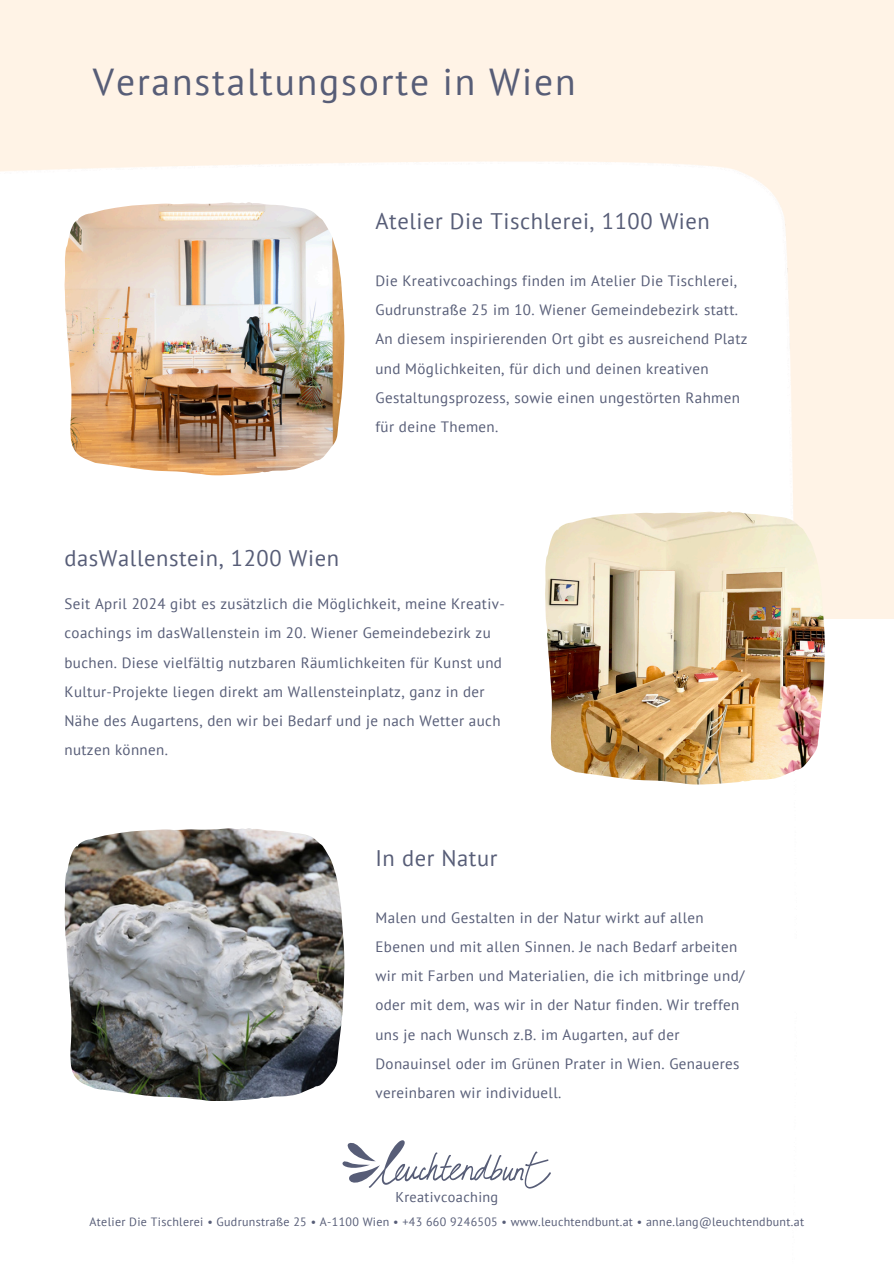
<style>
.page{position:relative;width:894px;height:1264px;background:#fff}
.page>*{position:absolute;margin:0;border:0;box-sizing:border-box;transform-origin:0 0}
.t1{font:37.5px "PT Sans";letter-spacing:.05em;color:#575d77}
.t2{font:22.5px "PT Sans";letter-spacing:.025em;color:#575d77}
.t3{font:15px/29.2px "PT Sans";letter-spacing:.025em;color:#575d77}
.t4{font:14.25px "PT Sans";letter-spacing:.025em;color:#575d77}
.t5{font:12px "PT Sans";letter-spacing:.025em;color:#575d77}
</style>
<div class="page">
<div style="left:0;top:0;width:893px;height:1263px;background:#fff3e6"></div>
<div style="left:0;top:619px;width:893px;height:644px;background:#fff"></div>
<img style="left:0;top:161px;width:793px;height:1028px">
<svg style="left:341px;top:1140px;width:209px;height:48px"></svg>
<img style="left:544px;top:511px;width:280px;height:273px">
<img style="left:64px;top:202px;width:280px;height:273px">
<img style="left:64px;top:828px;width:280px;height:272px">
<p class="t1" style="left:93px;top:57px;width:484px">Veranstaltungsorte in Wien</p>
<h2 class="t2" style="left:375px;top:206px;width:336px">Atelier Die Tischlerei, 1100 Wien</h2>
<h2 class="t3" style="left:375px;top:265px;width:373px">Die Kreativcoachings finden im Atelier Die Tischlerei, Gudrunstraße 25 im 10. Wiener Gemeindebezirk statt.<br>An diesem inspirierenden Ort gibt es ausreichend Platz und Möglichkeiten, für dich und deinen kreativen Gestaltungsprozess, sowie einen ungestörten Rahmen für deine Themen.</h2>
<h3 class="t2" style="left:64px;top:543px;width:276px">dasWallenstein, 1200 Wien</h3>
<h3 class="t3" style="left:64px;top:589px;width:441px">Seit April 2024 gibt es zusätzlich die Möglichkeit, meine Kreativ&shy;coachings im dasWallenstein im 20. Wiener Gemeindebezirk zu buchen. Diese vielfältig nutzbaren Räumlichkeiten für Kunst und Kultur-Projekte liegen direkt am Wallensteinplatz, ganz in der Nähe des Augartens, den wir bei Bedarf und je nach Wetter auch nutzen können.</h3>
<p class="t2" style="left:375px;top:843px;width:123px">In der Natur</p>
<h3 class="t3" style="left:375px;top:902px;width:370px">Malen und Gestalten in der Natur wirkt auf allen Ebenen und mit allen Sinnen. Je nach Bedarf arbeiten wir mit Farben und Materialien, die ich mitbringe und/ oder mit dem, was wir in der Natur finden. Wir treffen uns je nach Wunsch z.B. im Augarten, auf der Donauinsel oder im Grünen Prater in Wien. Genaueres vereinbaren wir individuell.</h3>
<h2 class="t4" style="left:395px;top:1187px;width:104px">Kreativcoaching</h2>
<p class="t5" style="left:90px;top:1214px;width:715px">Atelier Die Tischlerei • Gudrunstraße 25 • A-1100 Wien • +43 660 9246505 • www.leuchtendbunt.at • anne.lang@leuchtendbunt.at</p>
</div>
